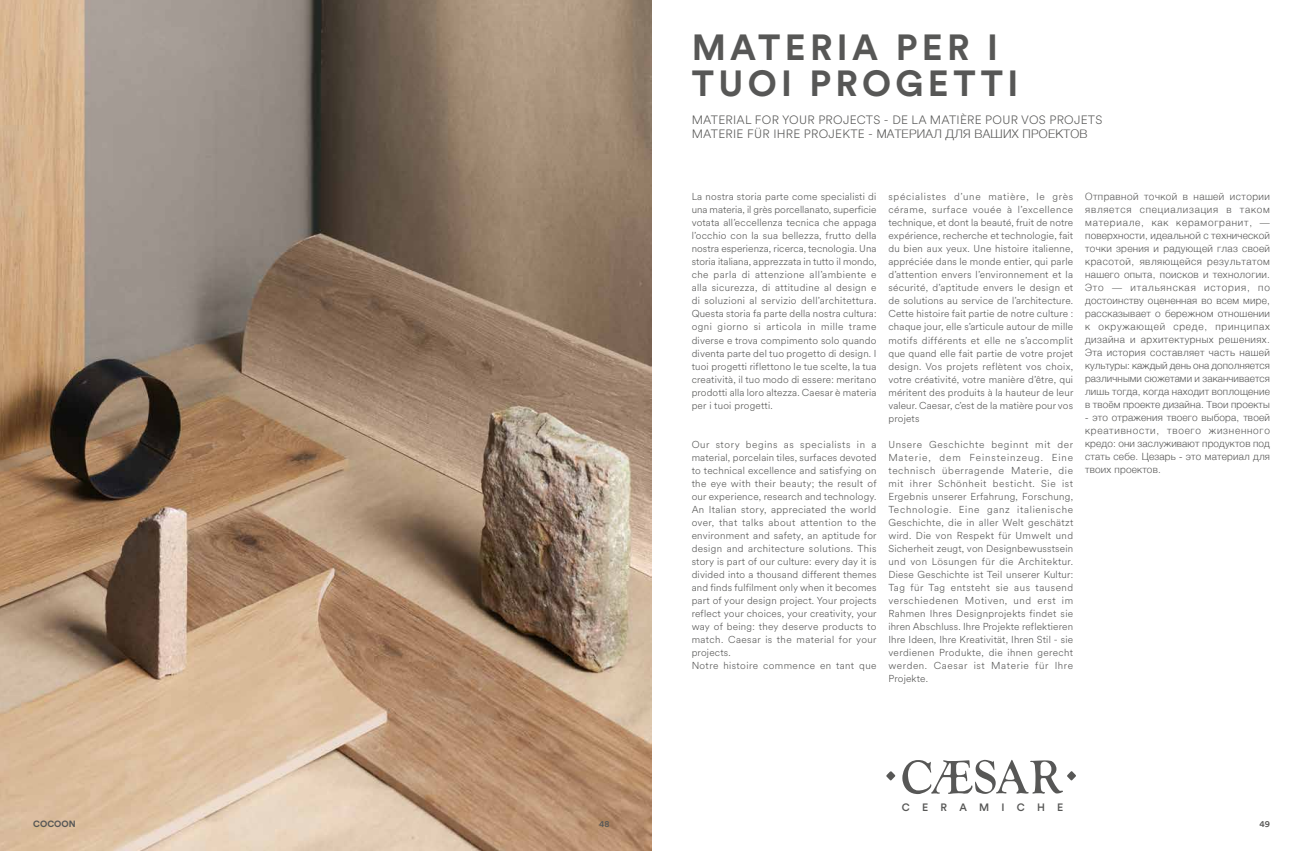
<style>
.page{position:relative;width:1304px;height:851px;background:#fff}
.page>*{position:absolute;margin:0;border:0;box-sizing:border-box;transform-origin:0 0}
.t1{font:700 36px/36px "Circular Std";letter-spacing:.12em;color:#575756}
.t2{font:300 12px "Circular Spotify Text";letter-spacing:.02em;color:#575756}
.t3{font:300 12px "Helvetica";letter-spacing:.02em;color:#575756}
.t4{font:500 10.6px "Circular Std";letter-spacing:1.15em;color:#575756}
.t5{font:300 10px/13px "Circular Spotify Text";letter-spacing:.02em;color:#575756;text-align:justify}
.t6{font:300 10px/13px "Helvetica";letter-spacing:.015em;color:#575756;text-align:justify}
.t7{font:700 9px "Circular Std";color:#575756}
.t8{font:500 9px "Circular Std";color:#575756}
.s1{font-family:"Circular Spotify Text"}
</style>
<div class="page">
<img style="left:0;top:0;width:652px;height:850px">
<svg style="left:902px;top:759px;width:174px;height:35px"></svg>
<svg style="left:886px;top:771px;width:10px;height:9px"></svg>
<h1 class="t1" style="left:692px;top:28px;width:328px">MATERIA PER I<br>TUOI PROGETTI</h1>
<p class="t2" style="left:692px;top:112px;width:412px">MATERIAL FOR YOUR PROJECTS - DE LA MATIÈRE POUR VOS PROJETS</p>
<p class="t3" style="left:692px;top:124px;width:397px"><span class="s1">MATERIE FÜR IHRE PROJEKTE -</span> МАТЕРИАЛ ДЛЯ ВАШИХ ПРОЕКТОВ</p>
<p class="t5" style="left:692px;top:190px;width:186px">La nostra storia parte come specialisti di una materia, il grès porcellanato, superficie votata all’eccellenza tecnica che appaga l’occhio con la sua bellezza, frutto della nostra esperienza, ricerca, tecnologia. Una storia italiana, apprezzata in tutto il mondo, che parla di attenzione all’ambiente e alla sicurezza, di attitudine al design e di soluzioni al servizio dell’architettura.<br>Questa storia fa parte della nostra cultura: ogni giorno si articola in mille trame diverse e trova compimento solo quando diventa parte del tuo progetto di design. I tuoi progetti riflettono le tue scelte, la tua creatività, il tuo modo di essere: meritano prodotti alla loro altezza. Caesar è materia per i tuoi progetti.</p>
<p class="t5" style="left:692px;top:437px;width:186px;text-align:left">Our story begins as specialists in a material, porcelain tiles, surfaces devoted to technical excellence and satisfying on the eye with their beauty; the result of our experience, research and technology.<br>An Italian story, appreciated the world over, that talks about attention to the environment and safety, an aptitude for design and architecture solutions. This story is part of our culture: every day it is divided into a thousand different themes and finds fulfilment only when it becomes part of your design project. Your projects reflect your choices, your creativity, your way of being: they deserve products to match. Caesar is the material for your projects.<br>Notre histoire commence en tant que</p>
<p class="t5" style="left:888px;top:190px;width:187px">spécialistes d’une matière, le grès cérame, surface vouée à l’excellence technique, et dont la beauté, fruit de notre expérience, recherche et technologie, fait du bien aux yeux. Une histoire italienne, appréciée dans le monde entier, qui parle d’attention envers l’environnement et la sécurité, d’aptitude envers le design et de solutions au service de l’architecture.<br>Cette histoire fait partie de notre culture : chaque jour, elle s’articule autour de mille motifs différents et elle ne s’accomplit que quand elle fait partie de votre projet design. Vos projets reflètent vos choix, votre créativité, votre manière d’être, qui méritent des produits à la hauteur de leur valeur. Caesar, c’est de la matière pour vos projets</p>
<p class="t5" style="left:888px;top:437px;width:186px">Unsere Geschichte beginnt mit der Materie, dem Feinsteinzeug. Eine technisch überragende Materie, die mit ihrer Schönheit besticht. Sie ist Ergebnis unserer Erfahrung, Forschung, Technologie. Eine ganz italienische Geschichte, die in aller Welt geschätzt wird. Die von Respekt für Umwelt und Sicherheit zeugt, von Designbewusstsein und von Lösungen für die Architektur.<br>Diese Geschichte ist Teil unserer Kultur:<br>Tag für Tag entsteht sie aus tausend verschiedenen Motiven, und erst im Rahmen Ihres Designprojekts findet sie ihren Abschluss. Ihre Projekte reflektieren Ihre Ideen, Ihre Kreativität, Ihren Stil - sie verdienen Produkte, die ihnen gerecht werden. Caesar ist Materie für Ihre Projekte.</p>
<p class="t6" style="left:1085px;top:189px;width:186px">Отправной точкой в нашей истории является специализация в таком материале, как керамогранит, — поверхности, идеальной с технической точки зрения и радующей глаз своей красотой, являющейся результатом нашего опыта, поисков и технологии.<br>Это — итальянская история, по достоинству оцененная во всем мире, рассказывает о бережном отношении к окружающей среде, принципах дизайна и архитектурных решениях.<br>Эта история составляет часть нашей культуры: каждый день она дополняется различными сюжетами и заканчивается лишь тогда, когда находит воплощение в твоём проекте дизайна. Твои проекты</p>
<p class="t6" style="left:1085px;top:410px;width:186px">- это отражения твоего выбора, твоей креативности, твоего жизненного кредо: они заслуживают продуктов под стать себе. Цезарь - это материал для твоих проектов.</p>
<p class="t4" style="left:902px;top:800px;width:163px">CERAMICHE</p>
<p class="t7" style="left:33px;top:818px;width:44px">COCOON</p>
<p class="t8" style="left:599px;top:818px;width:12px">48</p>
<p class="t8" style="left:1259px;top:818px;width:12px">49</p>
</div>
